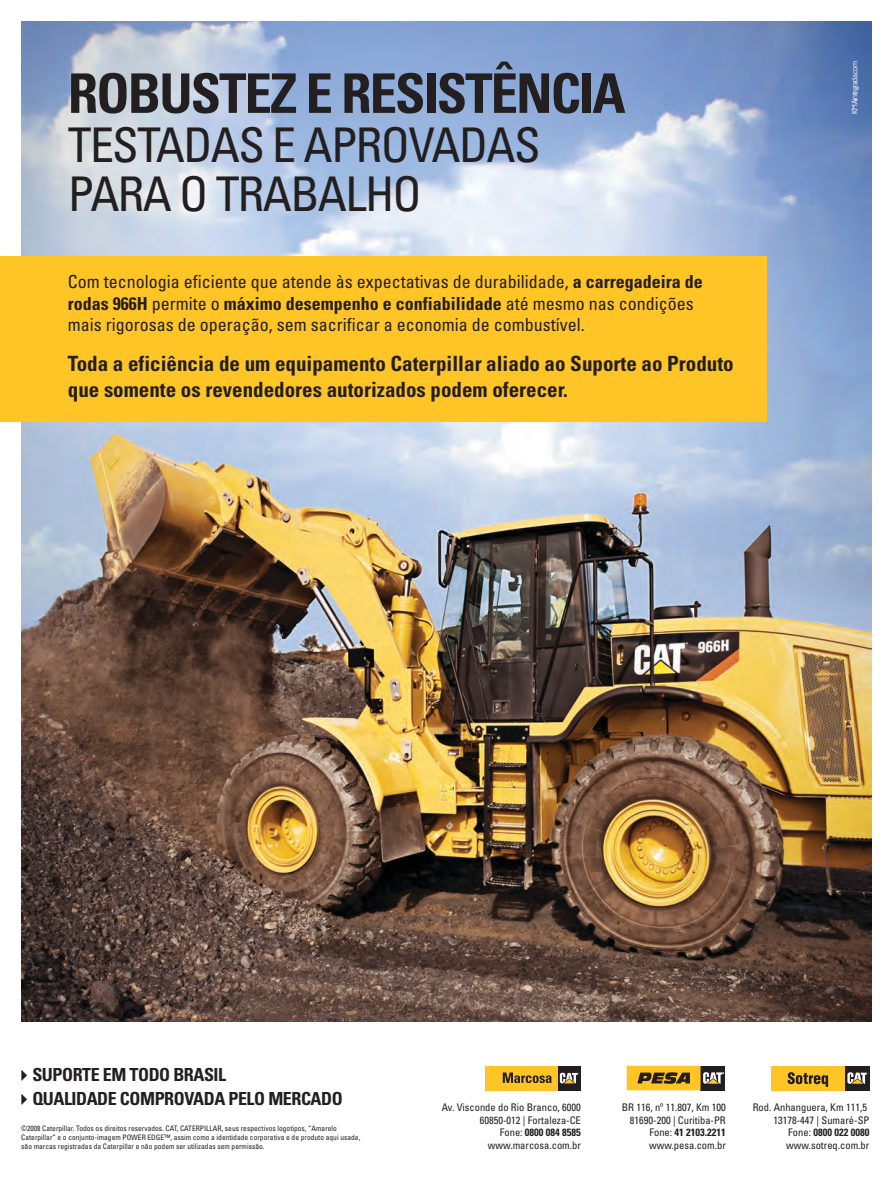
<style>
.page{position:relative;width:893px;height:1191px;background:#fff}
.page>*{position:absolute;margin:0;border:0;box-sizing:border-box;transform-origin:0 0}
.t1{font:700 condensed 54.6px "Univers";letter-spacing:-.035em;color:#231f20}
.t2{font:condensed 47.85px/49.2px "Univers";letter-spacing:-.035em;color:#231f20}
.t3{font:700 condensed 21px/25.2px "Univers";color:#231f20}
.t4{font:condensed 18px/21.6px "Univers";color:#231f20}
.t5{font:700 condensed 18px "Univers";letter-spacing:-.025em;color:#231f20}
.t6{font:condensed 10.5px/12.6px "Univers";color:#231f20;text-align:right}
.t7{font:condensed 7.5px/9px "Univers";color:#231f20}
.t8{font:7.5px "TF Forever Regular DTC";letter-spacing:-.035em;color:#fff}
.s1{font-weight:700}
</style>
<div class="page">
<img style="left:21px;top:22px;width:851px;height:999px">
<div style="left:0;top:257px;width:766px;height:165px;background:#ffc426"></div>
<div style="left:486px;top:1065px;width:72px;height:25px;background:#ffc426"></div>
<div style="left:558px;top:1065px;width:23px;height:25px;background:#231f20"></div>
<svg style="left:560px;top:1072px;width:19px;height:11px"></svg>
<svg style="left:503px;top:1072px;width:48px;height:11px"></svg>
<div style="left:771px;top:1065px;width:74px;height:25px;background:#ffc426"></div>
<svg style="left:788px;top:1072px;width:40px;height:14px"></svg>
<div style="left:845px;top:1065px;width:24px;height:25px;background:#231f20"></div>
<svg style="left:847px;top:1072px;width:21px;height:11px"></svg>
<div style="left:700px;top:1065px;width:25px;height:25px;background:#231f20"></div>
<svg style="left:627px;top:1065px;width:97px;height:25px;background:#b28f35"></svg>
<p class="t1" style="left:68px;top:60px;width:559px">ROBUSTEZ E RESISTÊNCIA</p>
<p class="t2" style="left:68px;top:120px;width:474px">TESTADAS E APROVADAS<br>PARA O TRABALHO</p>
<p class="t4" style="left:68px;top:270px;width:636px">Com tecnologia eficiente que atende às expectativas de durabilidade, <span class="s1">a carregadeira de rodas 966H</span> permite o <span class="s1">máximo desempenho e confiabilidade</span> até mesmo nas condições mais rigorosas de operação, sem sacrificar a economia de combustível.</p>
<p class="t3" style="left:68px;top:351px;width:667px">Toda a eficiência de um equipamento Caterpillar aliado ao Suporte ao Produto que somente os revendedores autorizados podem oferecer.</p>
<p class="t8" style="left:851px;top:114px;width:54px;rotate:-90deg">KMAintegrada.com</p>
<p class="t5" style="left:15px;top:1063px;width:213px">✔SUPORTE EM TODO BRASIL</p>
<p class="t5" style="left:15px;top:1087px;width:329px">✔QUALIDADE COMPROVADA PELO MERCADO</p>
<p class="t7" style="left:21px;top:1123px;width:341px">©2008 Caterpillar. Todos os direitos reservados. CAT, CATERPILLAR, seus respectivos logotipos, “Amarelo<br>Caterpillar” e o conjunto-imagem POWER EDGE™, assim como a identidade corporativa e de produto aqui usada, são marcas registradas da Caterpillar e não podem ser utilizadas sem permissão.</p>
<p class="t6" style="left:442px;top:1101px;width:141px">Av. Visconde do Rio Branco, 6000<br>60850-012 | Fortaleza-CE<br>Fone: <span class="s1">0800 084 8585 </span>www.marcosa.com.br</p>
<p class="t6" style="left:622px;top:1101px;width:106px">BR 116, nº 11.807, Km 100<br>81690-200 | Curitiba-PR<br>Fone: <span class="s1">41 2103.2211 </span>www.pesa.com.br</p>
<p class="t6" style="left:753px;top:1101px;width:118px">Rod. Anhanguera, Km 111,5<br>13178-447 | Sumaré-SP<br>Fone: <span class="s1">0800 022 0080 </span>www.sotreq.com.br</p>
</div>
